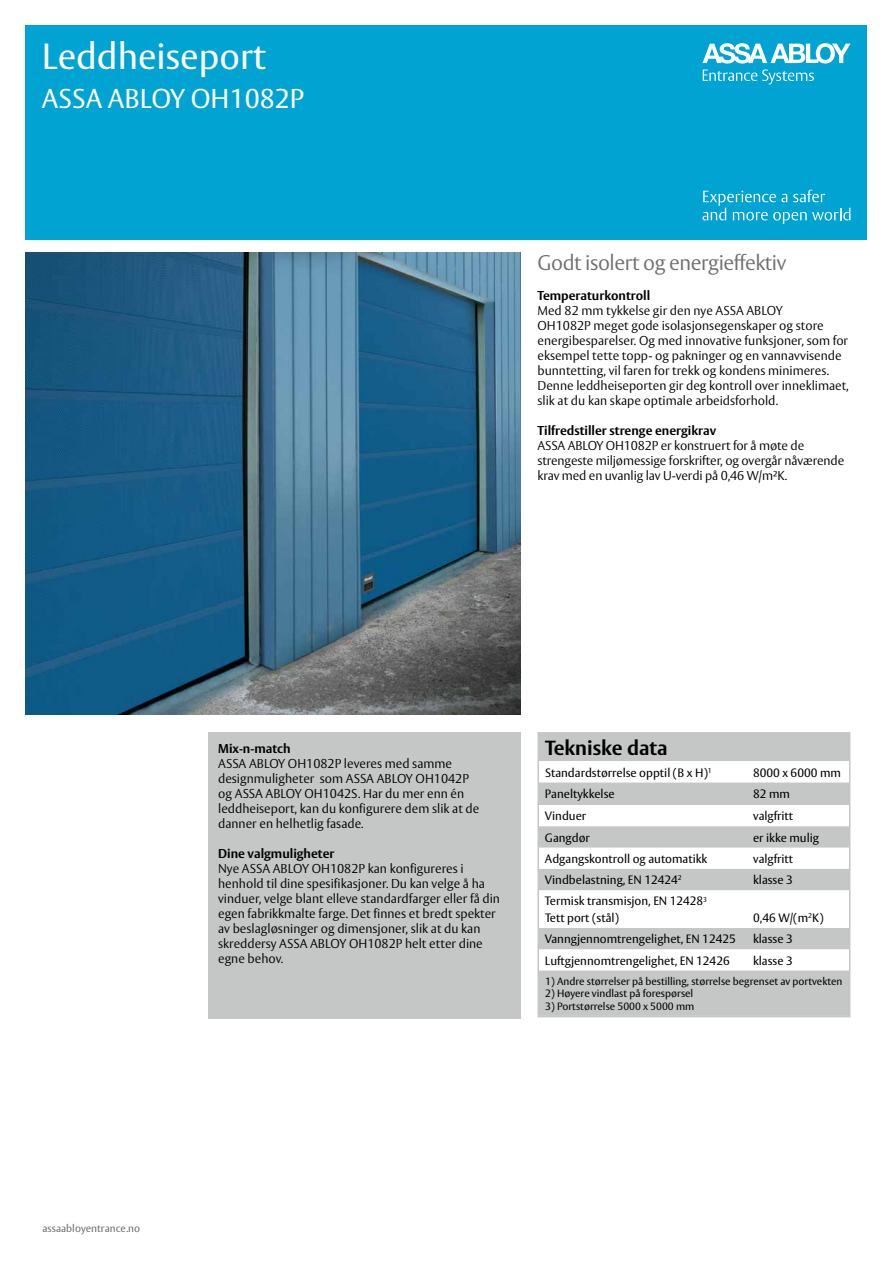
<style>
.page{position:relative;width:893px;height:1263px;background:#fff}
.page>*{position:absolute;margin:0;border:0;box-sizing:border-box;transform-origin:0 0}
.t1{font:36px "ASSA Vesta";color:#fff}
.t2{font:27px "ASSA Vesta";color:#fff}
.t3{font:300 21px "ASSA Vesta";letter-spacing:-.02em;color:#6f6f6e}
.t4{font:700 20.25px "ASSA Vesta";color:#000}
.t5{font:300 12.75px/15px "ASSA Vesta";color:#000}
.t6{font:700 12.75px "ASSA Vesta";color:#000}
.t7{font:12px/16.5px "ASSA Vesta";color:#000}
.t8{font:10.5px "ASSA Vesta";color:#000}
.t9{font:10.5px "ASSA Vesta";color:#6f6f6e}
</style>
<div class="page">
<div style="left:25px;top:25px;width:842px;height:215px;background:#00a3d2"></div>
<svg style="left:702px;top:43px;width:148px;height:41px"></svg>
<svg style="left:702px;top:190px;width:148px;height:34px"></svg>
<img style="left:25px;top:252px;width:495px;height:462px">
<div style="left:207px;top:732px;width:313px;height:286px;background:#c5c6c6"></div>
<div style="left:539px;top:734px;width:310px;height:27px;background:#c5c6c6"></div>
<svg style="left:540px;top:782px;width:307px;height:232px;fill:#c5c6c6"></svg>
<div style="left:537px;top:732px;width:313px;height:285px;border:2px solid #c5c6c6"></div>
<h1 class="t1" style="left:42px;top:35px;width:226px">Leddheiseport</h1>
<h2 class="t2" style="left:42px;top:82px;width:264px">ASSA ABLOY OH1082P</h2>
<h3 class="t3" style="left:537px;top:250px;width:250px">Godt isolert og energieffektiv</h3>
<p class="t6" style="left:537px;top:288px;width:114px">Temperaturkontroll</p>
<p class="t5" style="left:537px;top:304px;width:313px">Med 82 mm tykkelse gir den nye ASSA ABLOY<br>OH1082P meget gode isolasjonsegenskaper og store energibesparelser. Og med innovative funksjoner, som for eksempel tette topp- og pakninger og en vannavvisende bunntetting, vil faren for trekk og kondens minimeres.<br>Denne leddheiseporten gir deg kontroll over inneklimaet, slik at du kan skape optimale arbeidsforhold.</p>
<p class="t6" style="left:537px;top:423px;width:180px">Tilfredstiller strenge energikrav</p>
<p class="t5" style="left:537px;top:439px;width:308px">ASSA ABLOY OH1082P er konstruert for å møte de strengeste miljømessige forskrifter, og overgår nåværende krav med en uvanlig lav U-verdi på 0,46 W/m²K.</p>
<p class="t6" style="left:218px;top:740px;width:74px">Mix-n-match</p>
<p class="t5" style="left:218px;top:756px;width:263px">ASSA ABLOY OH1082P leveres med samme designmuligheter som ASSA ABLOY OH1042P og ASSA ABLOY OH1042S. Har du mer enn én leddheiseport, kan du konfigurere dem slik at de danner en helhetlig fasade.</p>
<p class="t6" style="left:218px;top:845px;width:118px">Dine valgmuligheter</p>
<p class="t5" style="left:218px;top:861px;width:283px">Nye ASSA ABLOY OH1082P kan konfigureres i henhold til dine spesifikasjoner. Du kan velge å ha vinduer, velge blant elleve standardfarger eller få din egen fabrikkmalte farge. Det finnes et bredt spekter av beslagløsninger og dimensjoner, slik at du kan skreddersy ASSA ABLOY OH1082P helt etter dine egne behov.</p>
<h3 class="t4" style="left:545px;top:736px;width:124px">Tekniske data</h3>
<p class="t7" style="left:545px;top:765px;width:168px">Standardstørrelse opptil (B x H)<sup>1</sup></p>
<p class="t7" style="left:753px;top:765px;width:89px">8000 x 6000 mm</p>
<p class="t7" style="left:545px;top:786px;width:71px">Paneltykkelse</p>
<p class="t7" style="left:753px;top:786px;width:38px">82 mm</p>
<p class="t7" style="left:545px;top:808px;width:43px">Vinduer</p>
<p class="t7" style="left:753px;top:808px;width:42px">valgfritt</p>
<p class="t7" style="left:545px;top:830px;width:46px">Gangdør</p>
<p class="t7" style="left:753px;top:830px;width:67px">er ikke mulig</p>
<p class="t7" style="left:545px;top:851px;width:164px">Adgangskontroll og automatikk</p>
<p class="t7" style="left:753px;top:851px;width:42px">valgfritt</p>
<p class="t7" style="left:545px;top:872px;width:138px">Vindbelastning, EN 12424<sup>2</sup></p>
<p class="t7" style="left:753px;top:872px;width:41px">klasse 3</p>
<p class="t7" style="left:545px;top:893px;width:164px">Termisk transmisjon, EN 12428<sup>3<br></sup>Tett port (stål)</p>
<p class="t7" style="left:753px;top:910px;width:72px">0,46 W/(m<sup>2</sup>K)</p>
<p class="t7" style="left:545px;top:931px;width:192px">Vanngjennomtrengelighet, EN 12425</p>
<p class="t7" style="left:753px;top:931px;width:41px">klasse 3</p>
<p class="t7" style="left:545px;top:953px;width:186px">Luftgjennomtrengelighet, EN 12426</p>
<p class="t7" style="left:753px;top:953px;width:41px">klasse 3</p>
<p class="t8" style="left:545px;top:975px;width:299px">1) Andre størrelser på bestilling, størrelse begrenset av portvekten</p>
<p class="t8" style="left:545px;top:987px;width:150px">2) Høyere vindlast på forespørsel</p>
<p class="t8" style="left:545px;top:1000px;width:151px">3) Portstørrelse 5000 x 5000 mm</p>
<p class="t9" style="left:43px;top:1222px;width:99px">assaabloyentrance.no</p>
</div>
